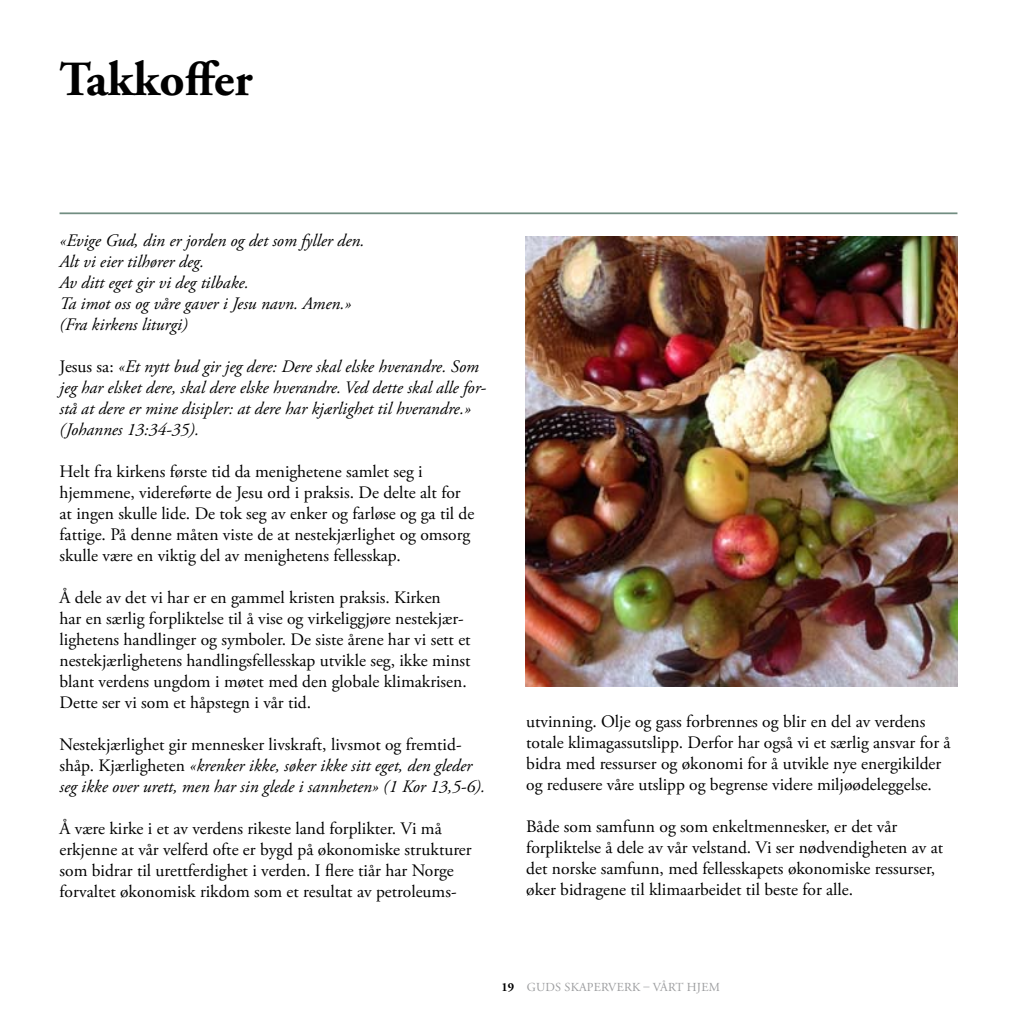
<style>
.page{position:relative;width:1017px;height:1017px;background:#fff}
.page>*{position:absolute;margin:0;border:0;box-sizing:border-box;transform-origin:0 0}
.t1{font:700 49px "Adobe Garamond Pro";color:#000}
.t2{font:17.5px/21px "Adobe Garamond Pro";color:#000}
.t3{font:italic 17.5px/21px "Adobe Garamond Pro";color:#000}
.t4{font:12.25px "Adobe Garamond Pro";letter-spacing:.015em;color:#9c9d9f}
.s1{font-style:normal}
.s2{font-weight:700;color:#000}
</style>
<div class="page">
<hr style="left:60px;top:212px;width:897px;height:2px;background:#718d81">
<img style="left:526px;top:236px;width:431px;height:451px">
<h1 class="t1" style="left:60px;top:51px;width:195px">Takkoffer</h1>
<p class="t3" style="left:60px;top:230px;width:307px">«Evige Gud, din er jorden og det som fyller den.<br>Alt vi eier tilhører deg.<br>Av ditt eget gir vi deg tilbake.<br>Ta imot oss og våre gaver i Jesu navn. Amen.» (Fra kirkens liturgi)</p>
<p class="t3" style="left:60px;top:356px;width:428px"><span class="s1">Jesus sa:</span> «Et nytt bud gir jeg dere: Dere skal elske hverandre. Som jeg har elsket dere, skal dere elske hverandre. Ved dette skal alle for&shy;stå at dere er mine disipler: at dere har kjærlighet til hverandre.» (Johannes 13:34-35).</p>
<p class="t2" style="left:60px;top:461px;width:416px">Helt fra kirkens første tid da menighetene samlet seg i hjemmene, videreførte de Jesu ord i praksis. De delte alt for at ingen skulle lide. De tok seg av enker og farløse og ga til de fattige. På denne måten viste de at nestekjærlighet og omsorg skulle være en viktig del av menighetens fellesskap.</p>
<p class="t2" style="left:60px;top:587px;width:413px">Å dele av det vi har er en gammel kristen praksis. Kirken<br>har en særlig forpliktelse til å vise og virkeliggjøre nestekjær&shy;lighetens handlinger og symboler. De siste årene har vi sett et nestekjærlighetens handlingsfellesskap utvikle seg, ikke minst blant verdens ungdom i møtet med den globale klimakrisen.<br>Dette ser vi som et håpstegn i vår tid.</p>
<p class="t3" style="left:60px;top:734px;width:427px"><span class="s1">Nestekjærlighet gir mennesker livskraft, livsmot og fremtid&shy;shåp. Kjærligheten</span> «krenker ikke, søker ikke sitt eget, den gleder seg ikke over urett, men har sin glede i sannheten» (1 Kor 13,5-6).</p>
<p class="t2" style="left:60px;top:818px;width:414px">Å være kirke i et av verdens rikeste land forplikter. Vi må erkjenne at vår velferd ofte er bygd på økonomiske strukturer som bidrar til urettferdighet i verden. I flere tiår har Norge forvaltet økonomisk rikdom som et resultat av petroleums-</p>
<p class="t2" style="left:526px;top:712px;width:426px">utvinning. Olje og gass forbrennes og blir en del av verdens totale klimagassutslipp. Derfor har også vi et særlig ansvar for å bidra med ressurser og økonomi for å utvikle nye energikilder og redusere våre utslipp og begrense videre miljøødeleggelse.</p>
<p class="t2" style="left:526px;top:817px;width:419px">Både som samfunn og som enkeltmennesker, er det vår forpliktelse å dele av vår velstand. Vi ser nødvendigheten av at det norske samfunn, med fellesskapets økonomiske ressurser, øker bidragene til klimaarbeidet til beste for alle.</p>
<p class="t4" style="left:501px;top:980px;width:220px"><span class="s2">19</span> Guds skaperverk – vårt hjem</p>
</div>
